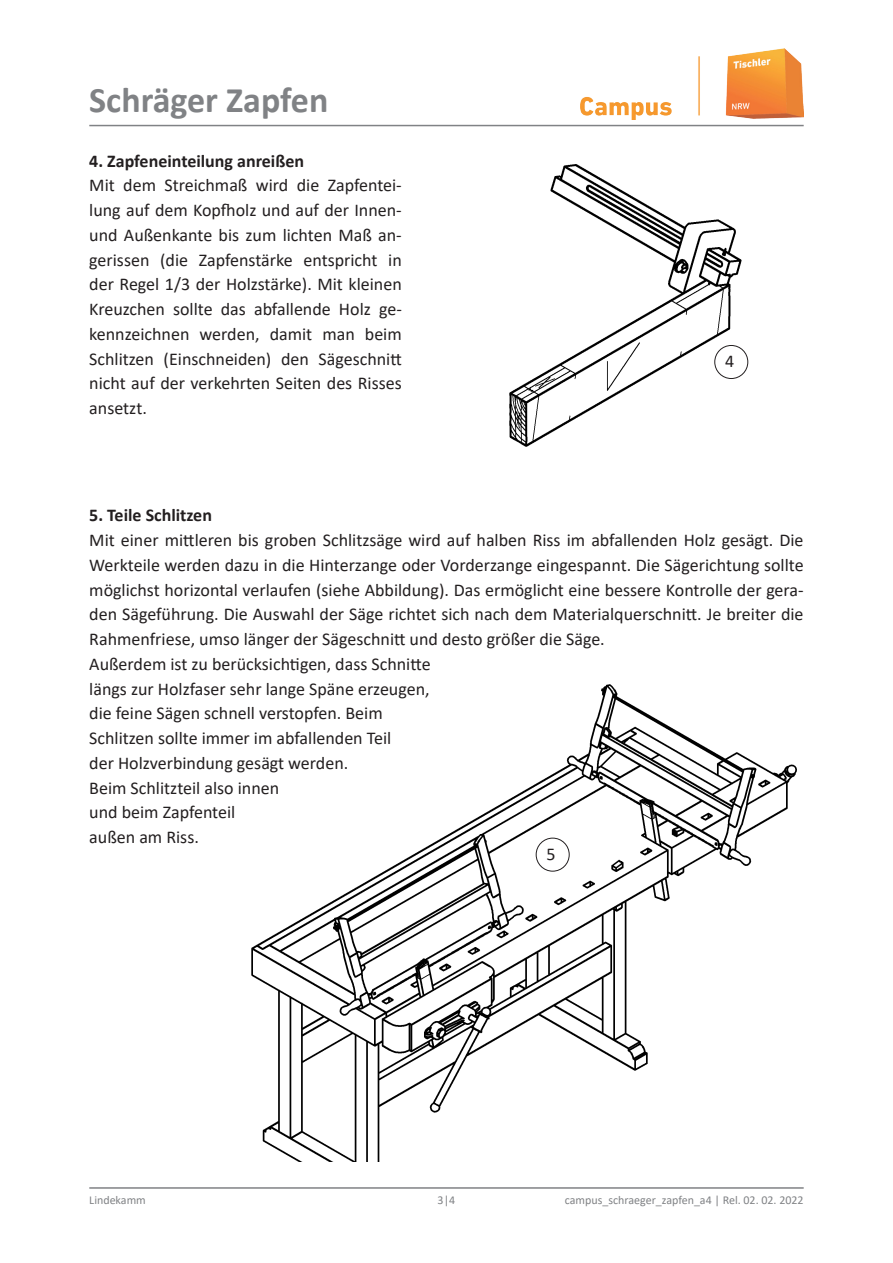
<style>
.page{position:relative;width:893px;height:1263px;background:#fff}
.page>*{position:absolute;margin:0;border:0;box-sizing:border-box;transform-origin:0 0}
.t1{font:700 36px "Calibri";color:#808285}
.t2{font:18px/24.8px "Calibri";color:#231f20;text-align:justify}
.t3{font:700 18px "Calibri";color:#231f20}
.t4{font:12px "Calibri";color:#808285}
</style>
<div class="page">
<img style="left:580px;top:49px;width:224px;height:70px">
<hr style="left:89px;top:125px;width:715px;height:1px;background:#808285">
<hr style="left:89px;top:1187px;width:715px;height:2px;background:#808285">
<img style="left:251px;top:684px;width:546px;height:478px">
<img style="left:509px;top:164px;width:240px;height:283px">
<div style="left:714px;top:345px;width:34px;height:34px;border:1px solid #231f20;border-radius:50%"></div>
<div style="left:536px;top:838px;width:34px;height:33px;border:1px solid #231f20;border-radius:50%"></div>
<h1 class="t1" style="left:89px;top:75px;width:241px">Schräger Zapfen</h1>
<p class="t3" style="left:89px;top:148px;width:216px">4. Zapfeneinteilung anreißen</p>
<p class="t2" style="left:89px;top:172px;width:314px">Mit dem Streichmaß wird die Zapfentei&shy;lung auf dem Kopfholz und auf der Innen&shy;und Außenkante bis zum lichten Maß an&shy;gerissen (die Zapfenstärke entspricht in der Regel 1/3 der Holzstärke). Mit kleinen Kreuzchen sollte das abfallende Holz ge&shy;kennzeichnen werden, damit man beim Schlitzen (Einschneiden) den Sägeschnitt nicht auf der verkehrten Seiten des Risses ansetzt.</p>
<p class="t2" style="left:725px;top:348px;width:11px">4</p>
<p class="t3" style="left:89px;top:503px;width:124px">5. Teile Schlitzen</p>
<p class="t2" style="left:89px;top:527px;width:716px;text-align:left">Mit einer mittleren bis groben Schlitzsäge wird auf halben Riss im abfallenden Holz gesägt. Die Werkteile werden dazu in die Hinterzange oder Vorderzange eingespannt. Die Sägerichtung sollte möglichst horizontal verlaufen (siehe Abbildung). Das ermöglicht eine bessere Kontrolle der gera&shy;den Sägeführung. Die Auswahl der Säge richtet sich nach dem Materialquerschnitt. Je breiter die Rahmenfriese, umso länger der Sägeschnitt und desto größer die Säge.<br>Außerdem ist zu berücksichtigen, dass Schnitte<br>längs zur Holzfaser sehr lange Späne erzeugen,<br>die feine Sägen schnell verstopfen. Beim<br>Schlitzen sollte immer im abfallenden Teil<br>der Holzverbindung gesägt werden.<br>Beim Schlitzteil also innen<br>und beim Zapfenteil<br>außen am Riss.</p>
<p class="t2" style="left:547px;top:841px;width:11px">5</p>
<p class="t4" style="left:89px;top:1192px;width:58px">Lindekamm</p>
<p class="t4" style="left:438px;top:1192px;width:19px">3|4</p>
<p class="t4" style="left:565px;top:1192px;width:240px">campus_schraeger_zapfen_a4 | Rel. 02. 02. 2022</p>
</div>
